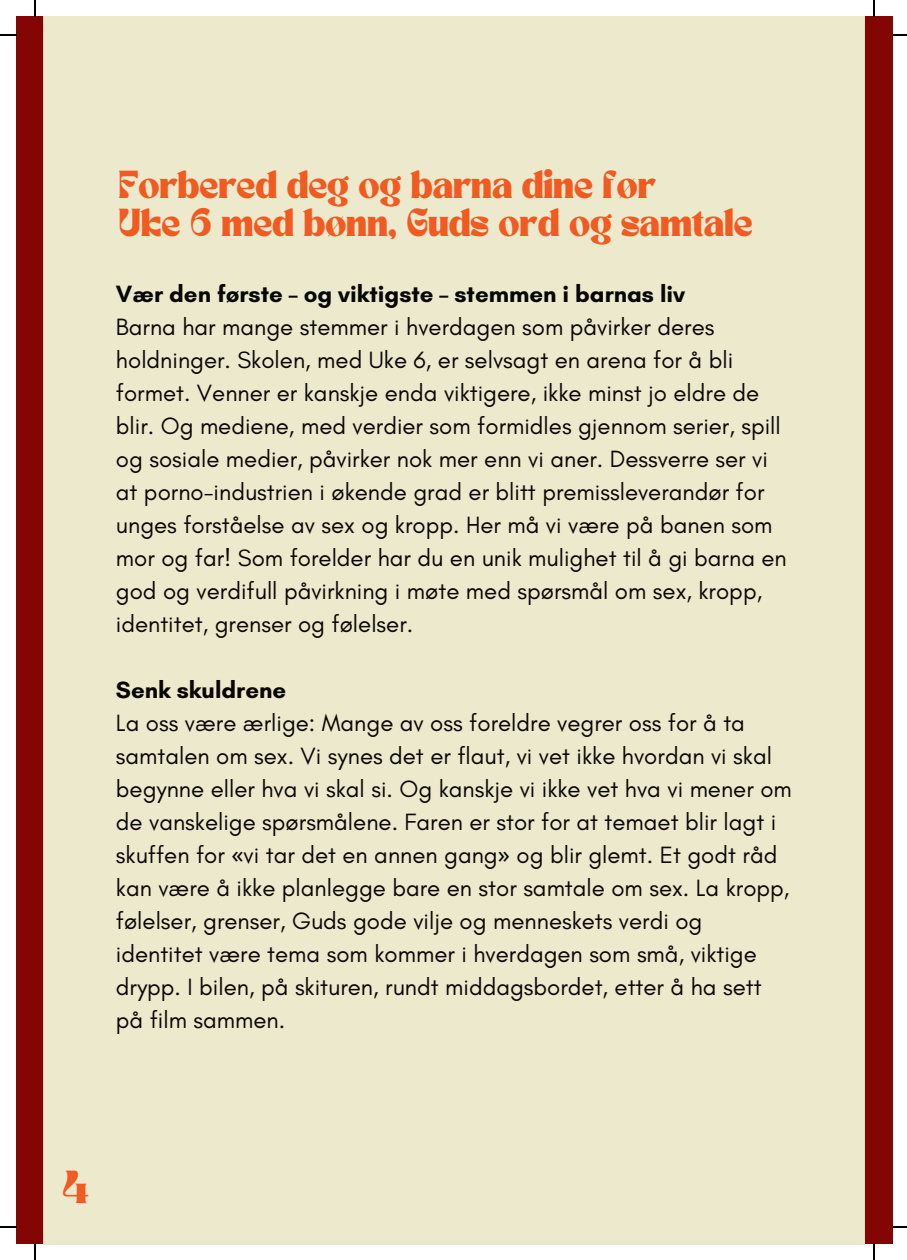
<style>
.page{position:relative;width:907px;height:1260px;background:#fff}
.page>*{position:absolute;margin:0;border:0;box-sizing:border-box;transform-origin:0 0}
.t1{font:32.4px "TANNIMBUS";color:#f15a21}
.t2{font:27.2px/38px "TANNIMBUS";color:#f15a21}
.t3{font:24px/33px "Glacial Indifference";color:#080704}
.t4{font:700 24px "Glacial Indifference";color:#080704}
.s1{font-family:"Noto Sans"}
</style>
<div class="page">
<div style="left:17px;top:17px;width:876px;height:1227px;background:#830604"></div>
<div style="left:43px;top:16px;width:822px;height:1228px;background:#ede9cd"></div>
<svg style="left:35px;top:0;width:1px;height:16px"></svg>
<svg style="left:0;top:34px;width:17px;height:2px"></svg>
<svg style="left:873px;top:0;width:2px;height:16px"></svg>
<svg style="left:893px;top:34px;width:14px;height:2px"></svg>
<svg style="left:35px;top:1244px;width:1px;height:15px"></svg>
<svg style="left:0;top:1225px;width:17px;height:2px"></svg>
<svg style="left:873px;top:1244px;width:2px;height:15px"></svg>
<svg style="left:893px;top:1226px;width:14px;height:1px"></svg>
<p class="t2" style="left:118px;top:170px;width:635px">Forbered deg og barna dine før<br>Uke 6 med bønn, Guds ord og samtale</p>
<p class="t4" style="left:116px;top:278px;width:570px">Vær den første – og viktigste – stemmen i barnas liv</p>
<p class="t3" style="left:116px;top:310px;width:672px">Barna har mange stemmer i hverdagen som påvirker deres holdninger. Skolen, med Uke 6, er selvsagt en arena for å bli formet. Venner er kanskje enda viktigere, ikke minst jo eldre de blir. Og mediene, med verdier som formidles gjennom serier, spill og sosiale medier, påvirker nok mer enn vi aner. Dessverre ser vi at porno-industrien i økende grad er blitt premissleverandør for unges forståelse av sex og kropp. Her må vi være på banen som mor og far! Som forelder har du en unik mulighet til å gi barna en god og verdifull påvirkning i møte med spørsmål om sex, kropp, identitet, grenser og følelser.</p>
<p class="t4" style="left:116px;top:674px;width:172px">Senk skuldrene</p>
<p class="t3" style="left:116px;top:706px;width:677px">La oss være ærlige: Mange av oss foreldre vegrer oss for å ta samtalen om sex. Vi synes det er flaut, vi vet ikke hvordan vi skal begynne eller hva vi skal si. Og kanskje vi ikke vet hva vi mener om de vanskelige spørsmålene. Faren er stor for at temaet blir lagt i skuffen for <span class="s1">«</span>vi tar det en annen gang<span class="s1">»</span> og blir glemt. Et godt råd kan være å ikke planlegge bare en stor samtale om sex. La kropp, følelser, grenser, Guds gode vilje og menneskets verdi og identitet være tema som kommer i hverdagen som små, viktige drypp. I bilen, på skituren, rundt middagsbordet, etter å ha sett på film sammen.</p>
<h1 class="t1" style="left:62px;top:1172px;width:28px">4</h1>
</div>
